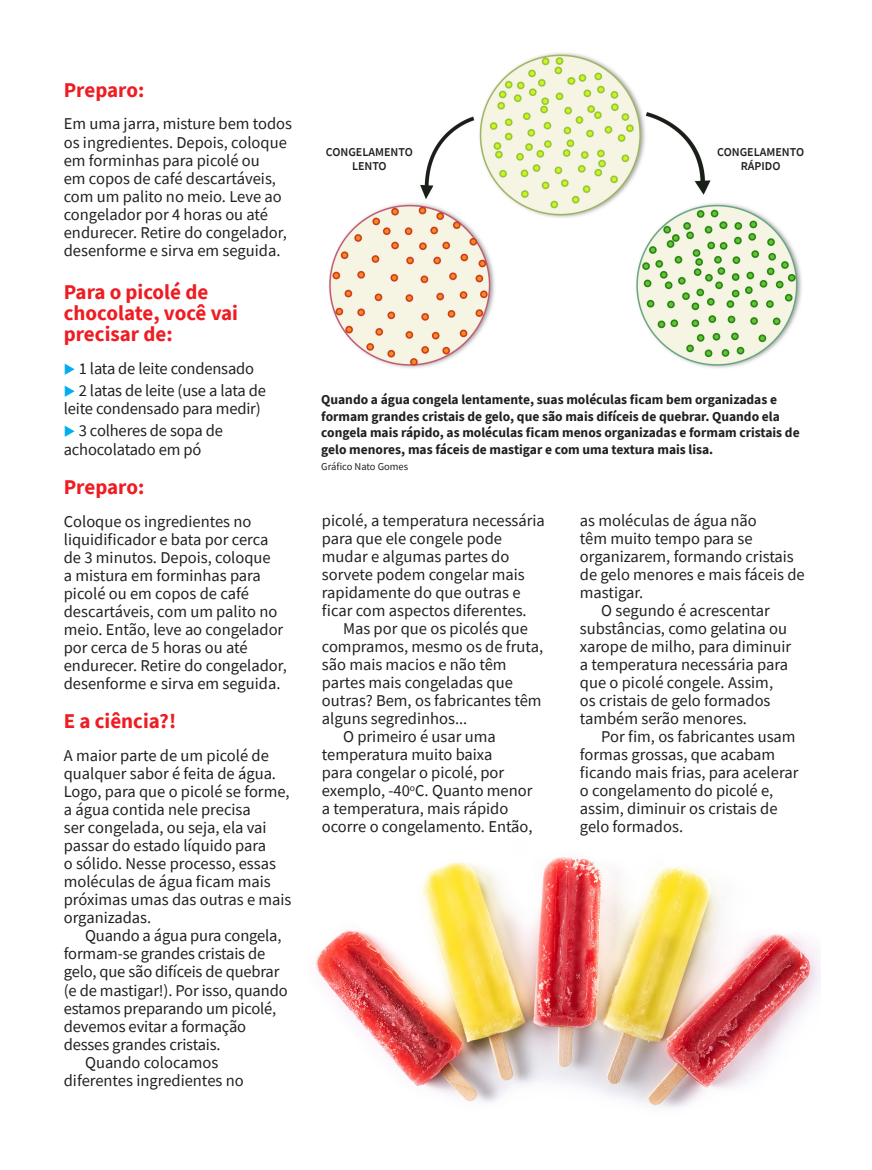
<style>
.page{position:relative;width:872px;height:1170px;background:#fff}
.page>*{position:absolute;margin:0;border:0;box-sizing:border-box;transform-origin:0 0}
.t1{font:700 21px/21px "Source Sans Pro";color:#ee1d23}
.t2{font:16.5px/18px "Source Sans Pro";color:#231f20}
.t3{font:700 13.5px/16.5px "Source Sans Pro";color:#231f20}
.t4{font:600 12px/13.5px "Source Sans Pro";color:#231f20;text-align:center}
.t5{font:10.5px "Source Sans Pro";color:#231f20}
.s1{color:#00aeef}
</style>
<div class="page">
<img style="left:316px;top:857px;width:504px;height:251px">
<img style="left:329px;top:53px;width:473px;height:315px">
<p class="t1" style="left:64px;top:79px;width:82px">Preparo:</p>
<p class="t2" style="left:64px;top:115px;width:230px">Em uma jarra, misture bem todos os ingredientes. Depois, coloque em forminhas para picolé ou<br>em copos de café descartáveis, com um palito no meio. Leve ao congelador por 4 horas ou até endurecer. Retire do congelador, desenforme e sirva em seguida.</p>
<p class="t1" style="left:64px;top:281px;width:176px">Para o picolé de chocolate, você vai precisar de:</p>
<p class="t2" style="left:64px;top:359px;width:192px"><span class="s1">◆</span> 1 lata de leite condensado</p>
<p class="t2" style="left:64px;top:381px;width:203px"><span class="s1">◆</span> 2 latas de leite (use a lata de leite condensado para medir)</p>
<p class="t2" style="left:64px;top:422px;width:161px"><span class="s1">◆</span> 3 colheres de sopa de achocolatado em pó</p>
<p class="t1" style="left:64px;top:476px;width:82px">Preparo:</p>
<p class="t2" style="left:64px;top:512px;width:224px">Coloque os ingredientes no liquidificador e bata por cerca de 3 minutos. Depois, coloque<br>a mistura em forminhas para picolé ou em copos de café descartáveis, com um palito no meio. Então, leve ao congelador por cerca de 5 horas ou até endurecer. Retire do congelador, desenforme e sirva em seguida.</p>
<p class="t1" style="left:64px;top:710px;width:114px">E a ciência?!</p>
<p class="t2" style="left:64px;top:746px;width:229px">A maior parte de um picolé de qualquer sabor é feita de água.<br>Logo, para que o picolé se forme, a água contida nele precisa<br>ser congelada, ou seja, ela vai passar do estado líquido para<br>o sólido. Nesse processo, essas moléculas de água ficam mais próximas umas das outras e mais organizadas.</p>
<p class="t2" style="left:64px;top:926px;width:225px;text-indent:21px">Quando a água pura congela, formam-se grandes cristais de gelo, que são difíceis de quebrar (e de mastigar!). Por isso, quando estamos preparando um picolé, devemos evitar a formação desses grandes cristais.</p>
<p class="t2" style="left:64px;top:1053px;width:181px;text-align:center">Quando colocamos diferentes ingredientes no</p>
<p class="t4" style="left:326px;top:145px;width:88px">CONGELAMENTO<br>LENTO</p>
<p class="t4" style="left:717px;top:145px;width:88px">CONGELAMENTO<br>RÁPIDO</p>
<p class="t3" style="left:321px;top:391px;width:480px">Quando a água congela lentamente, suas moléculas ficam bem organizadas e formam grandes cristais de gelo, que são mais difíceis de quebrar. Quando ela congela mais rápido, as moléculas ficam menos organizadas e formam cristais de gelo menores, mas fáceis de mastigar e com uma textura mais lisa.</p>
<p class="t5" style="left:321px;top:460px;width:88px">Gráfico Nato Gomes</p>
<p class="t2" style="left:322px;top:511px;width:225px">picolé, a temperatura necessária para que ele congele pode mudar e algumas partes do sorvete podem congelar mais rapidamente do que outras e ficar com aspectos diferentes.</p>
<p class="t2" style="left:322px;top:619px;width:223px;text-indent:21px">Mas por que os picolés que compramos, mesmo os de fruta, são mais macios e não têm partes mais congeladas que outras? Bem, os fabricantes têm alguns segredinhos...</p>
<p class="t2" style="left:322px;top:727px;width:212px;text-indent:21px">O primeiro é usar uma temperatura muito baixa<br>para congelar o picolé, por exemplo, -40<sup>o</sup>C. Quanto menor a temperatura, mais rápido ocorre o congelamento. Então,</p>
<p class="t2" style="left:580px;top:511px;width:226px">as moléculas de água não<br>têm muito tempo para se organizarem, formando cristais de gelo menores e mais fáceis de mastigar.</p>
<p class="t2" style="left:580px;top:601px;width:213px;text-indent:21px">O segundo é acrescentar substâncias, como gelatina ou xarope de milho, para diminuir a temperatura necessária para que o picolé congele. Assim, os cristais de gelo formados também serão menores.</p>
<p class="t2" style="left:580px;top:727px;width:220px;text-indent:21px">Por fim, os fabricantes usam formas grossas, que acabam ficando mais frias, para acelerar o congelamento do picolé e, assim, diminuir os cristais de gelo formados.</p>
</div>
